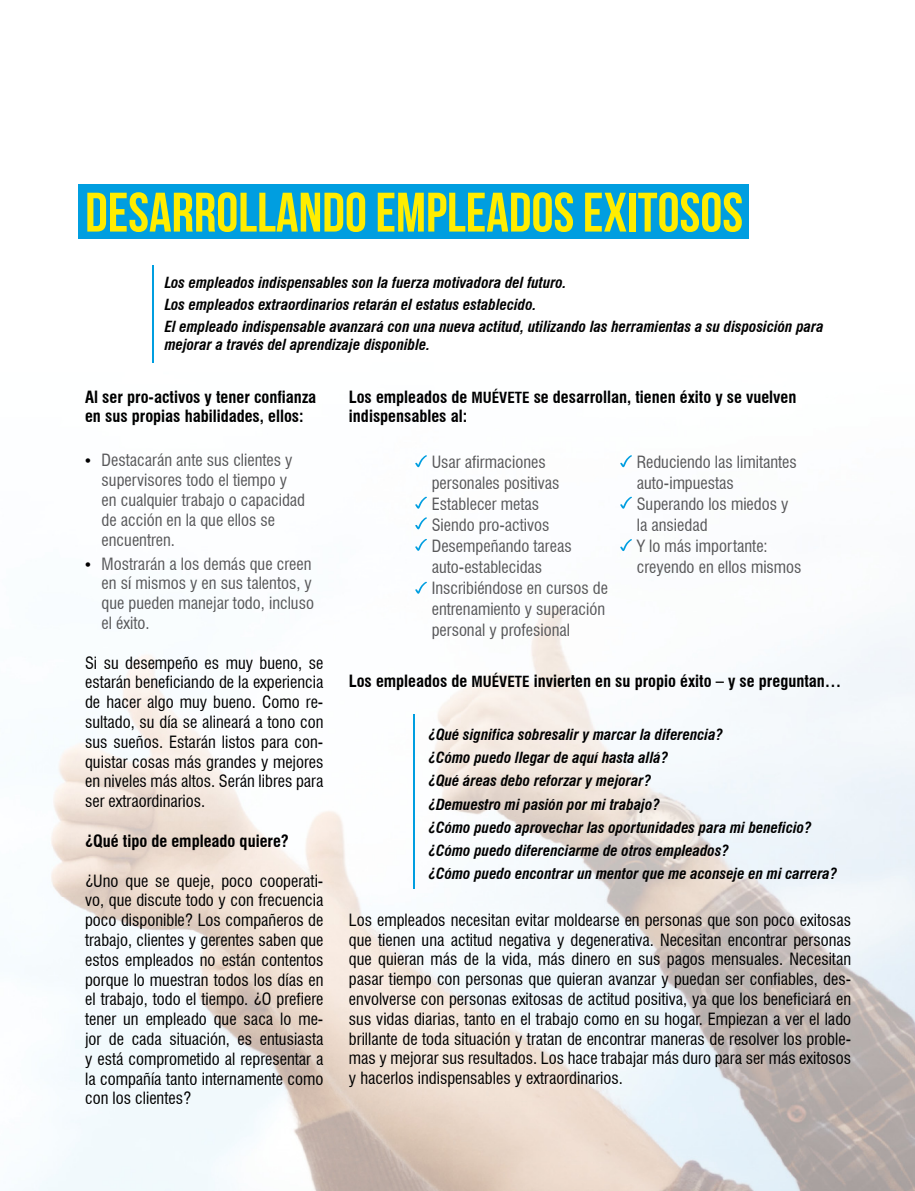
<style>
.page{position:relative;width:915px;height:1191px;background:#fff}
.page>*{position:absolute;margin:0;border:0;box-sizing:border-box;transform-origin:0 0}
.t1{font:55.5px "Bebas Neue";color:#ffed00}
.t2{font:condensed 16.5px/19.8px "Swiss 721 BT";color:#000;text-align:justify}
.t3{font:condensed 16.5px/21px "Swiss 721 BT";color:#58585a}
.t4{font:700 condensed 16.5px/19.8px "Swiss 721 BT";color:#000}
.t5{font:italic 700 condensed 15px/23.1px "Swiss 721 BT";color:#000}
.s1{font-family:"Times";font-stretch:normal;color:#000}
.s2{font-size:15px}
</style>
<div class="page">
<img style="left:51px;top:238px;width:399px;height:659px">
<img style="left:450px;top:213px;width:464px;height:978px">
<img style="left:32px;top:897px;width:420px;height:294px">
<div style="left:78px;top:184px;width:670px;height:54px;background:#009ee0"></div>
<svg style="left:415px;top:539px;width:12px;height:12px"></svg>
<svg style="left:415px;top:582px;width:12px;height:11px"></svg>
<svg style="left:415px;top:517px;width:12px;height:12px"></svg>
<svg style="left:415px;top:497px;width:12px;height:11px"></svg>
<svg style="left:415px;top:455px;width:12px;height:12px"></svg>
<svg style="left:620px;top:539px;width:11px;height:12px"></svg>
<svg style="left:620px;top:497px;width:11px;height:11px"></svg>
<svg style="left:620px;top:455px;width:11px;height:12px"></svg>
<hr style="left:152px;top:265px;width:2px;height:98px;background:#009ee0">
<hr style="left:413px;top:715px;width:2px;height:174px;background:#009ee0">
<h1 class="t1" style="left:85px;top:180px;width:659px">DeSARROLLANDO EMPLEADOS EXITOSOS</h1>
<p class="t5" style="left:165px;top:271px;width:660px;line-height:22.2px">Los empleados indispensables son la fuerza motivadora del futuro.<br>Los empleados extraordinarios retarán el estatus establecido.<br>El empleado indispensable avanzará con una nueva actitud, utilizando las herramientas a su disposición para</p>
<p class="t5" style="left:165px;top:333px;width:267px">mejorar a través del aprendizaje disponible.</p>
<p class="t4" style="left:85px;top:387px;width:233px">Al ser pro-activos y tener confianza en sus propias habilidades, ellos:</p>
<p class="t3" style="left:102px;top:450px;width:205px;line-height:19.8px;text-indent:-16px"><span class="s1">•</span> Destacarán ante sus clientes y supervisores todo el tiempo y en cualquier trabajo o capacidad de acción en la que ellos se encuentren.</p>
<p class="t3" style="left:102px;top:553px;width:214px;line-height:19.8px;text-indent:-16px"><span class="s1">•</span> Mostrarán a los demás que creen en sí mismos y en sus talentos, y que pueden manejar todo, incluso el éxito.</p>
<p class="t2" style="left:85px;top:652px;width:240px">Si su desempeño es muy bueno, se estarán beneficiando de la experiencia de hacer algo muy bueno. Como re&shy;sultado, su día se alineará a tono con sus sueños. Estarán listos para con&shy;quistar cosas más grandes y mejores en niveles más altos. Serán libres para ser extraordinarios.</p>
<p class="t4" style="left:85px;top:831px;width:205px">¿Qué tipo de empleado quiere?</p>
<p class="t2" style="left:85px;top:870px;width:240px">¿Uno que se queje, poco cooperati&shy;vo, que discute todo y con frecuencia poco disponible? Los compañeros de trabajo, clientes y gerentes saben que estos empleados no están contentos porque lo muestran todos los días en el trabajo, todo el tiempo. ¿O prefiere tener un empleado que saca lo me&shy;jor de cada situación, es entusiasta y está comprometido al representar a la compañía tanto internamente como con los clientes?</p>
<p class="t4" style="left:349px;top:387px;width:449px">Los empleados de <span class="s2">MUÉVETE</span> se desarrollan, tienen éxito y se vuelven indispensables al:</p>
<p class="t3" style="left:636px;top:451px;width:166px">Reduciendo las limitantes auto-impuestas<br>Superando los miedos y la ansiedad<br>Y lo más importante: creyendo en ellos mismos</p>
<p class="t3" style="left:431px;top:451px;width:178px">Usar afirmaciones personales positivas<br>Establecer metas<br>Siendo pro-activos<br>Desempeñando tareas auto-establecidas<br>Inscribiéndose en cursos de entrenamiento y superación personal y profesional</p>
<p class="t4" style="left:349px;top:671px;width:494px">Los empleados de <span class="s2">MUÉVETE</span> invierten en su propio éxito – y se preguntan…</p>
<p class="t5" style="left:428px;top:723px;width:410px">¿Qué significa sobresalir y marcar la diferencia?<br>¿Cómo puedo llegar de aquí hasta allá?<br>¿Qué áreas debo reforzar y mejorar?<br>¿Demuestro mi pasión por mi trabajo?<br>¿Cómo puedo aprovechar las oportunidades para mi beneficio? ¿Cómo puedo diferenciarme de otros empleados?<br>¿Cómo puedo encontrar un mentor que me aconseje en mi carrera?</p>
<p class="t2" style="left:349px;top:910px;width:503px">Los empleados necesitan evitar moldearse en personas que son poco exitosas que tienen una actitud negativa y degenerativa. Necesitan encontrar personas que quieran más de la vida, más dinero en sus pagos mensuales. Necesitan pasar tiempo con personas que quieran avanzar y puedan ser confiables, des&shy;envolverse con personas exitosas de actitud positiva, ya que los beneficiará en sus vidas diarias, tanto en el trabajo como en su hogar. Empiezan a ver el lado brillante de toda situación y tratan de encontrar maneras de resolver los proble&shy;mas y mejorar sus resultados. Los hace trabajar más duro para ser más exitosos y hacerlos indispensables y extraordinarios.</p>
</div>
